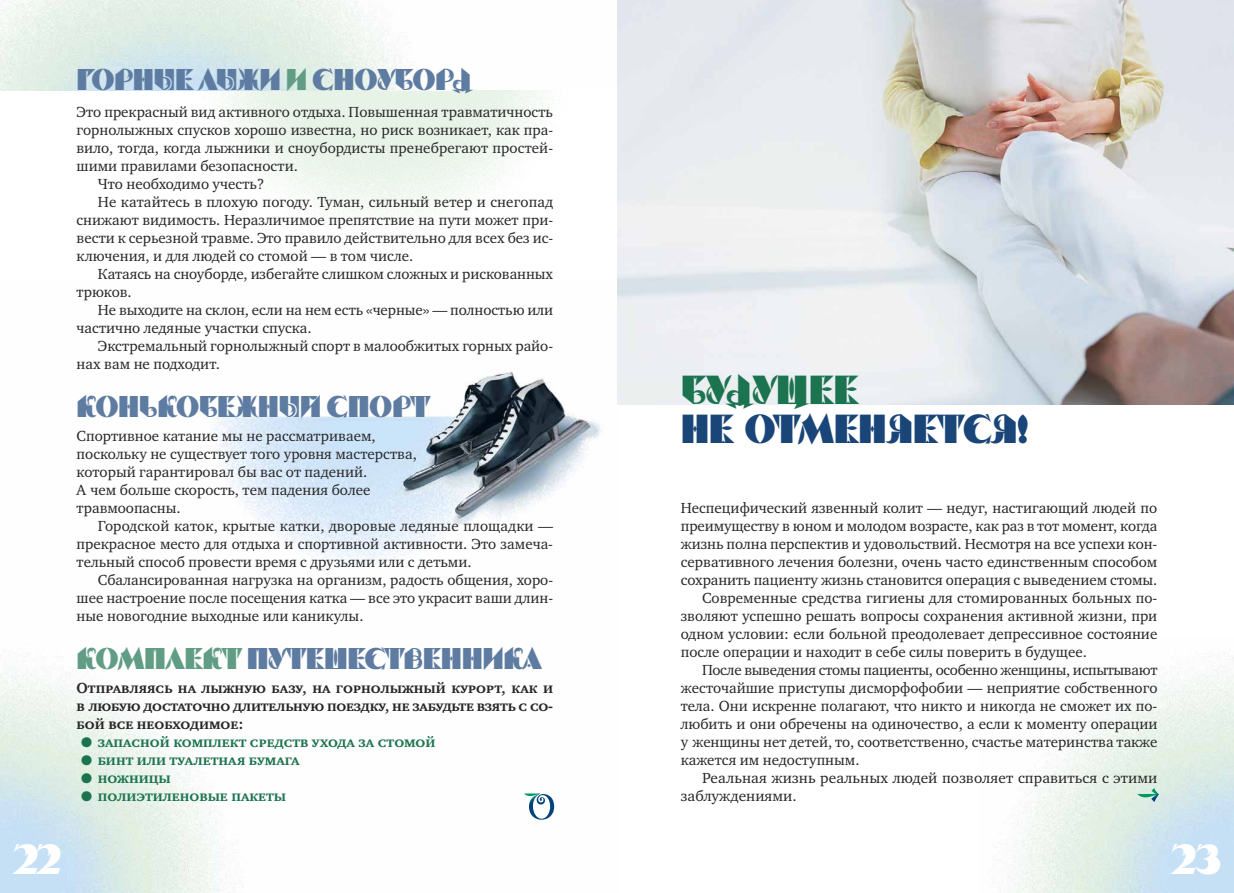
<style>
.page{position:relative;width:1234px;height:893px;background:#fff}
.page>*{position:absolute;margin:0;border:0;box-sizing:border-box;transform-origin:0 0}
.t1{font:42px "Serpand Molot C";color:#fff}
.t2{font:40.5px "Serpand Molot C";letter-spacing:-.015em;color:#194578}
.t3{font:40.5px "Serpand Molot C";letter-spacing:-.015em;color:#1c734f}
.t4{font:30px "Serpand Molot C";letter-spacing:-.015em;color:#5e7ca1}
.t5{font:15px/18px "Charter OSC";color:#272627;text-align:justify}
.t6{font:700 15px/18px "Charter SCC";letter-spacing:-.015em;color:#272627;text-align:justify}
.t7{font:700 15px "Charter SCC";color:#1c734f}
.t8{font:15px "Charter OSC";letter-spacing:-.02em;color:#272627}
.s1{color:#609d84}
.s2{font-family:"Charter OSC";font-weight:400;font-size:34.5px}
</style>
<div class="page">
<img style="left:214px;top:372px;width:388px;height:437px">
<img style="left:191px;top:90px;width:368px;height:140px">
<img style="left:996px;top:657px;width:237px;height:236px">
<img style="left:0;top:638px;width:255px;height:255px">
<img style="left:617px;top:0;width:616px;height:405px">
<svg style="left:1137px;top:788px;width:21px;height:14px"></svg>
<svg style="left:524px;top:793px;width:30px;height:27px"></svg>
<h3 class="t4" style="left:77px;top:62px;width:397px">Горные лыжи <span class="s1">и</span> сноуборд</h3>
<p class="t5" style="left:77px;top:104px;width:478px">Это прекрасный вид активного отдыха. Повышенная травматичность</p>
<p class="t5" style="left:77px;top:122px;width:478px">горнолыжных спусков хорошо известна, но риск возникает, как пра-</p>
<p class="t5" style="left:77px;top:140px;width:478px">вило, тогда, когда лыжники и сноубордисты пренебрегают простей-</p>
<p class="t5" style="left:77px;top:158px;width:223px">шими правилами безопасности.</p>
<p class="t5" style="left:98px;top:176px;width:168px">Что необходимо учесть?</p>
<p class="t5" style="left:98px;top:194px;width:456px">Не катайтесь в плохую погоду. Туман, сильный ветер и снегопад</p>
<p class="t5" style="left:77px;top:212px;width:478px">снижают видимость. Неразличимое препятствие на пути может при-</p>
<p class="t5" style="left:77px;top:230px;width:478px">вести к серьезной травме. Это правило действительно для всех без ис-</p>
<p class="t5" style="left:77px;top:248px;width:338px">ключения, и для людей со стомой — в том числе.</p>
<p class="t5" style="left:98px;top:266px;width:456px">Катаясь на сноуборде, избегайте слишком сложных и рискованных</p>
<p class="t5" style="left:77px;top:284px;width:57px">трюков.</p>
<p class="t5" style="left:98px;top:302px;width:456px">Не выходите на склон, если на нем есть «черные» — полностью или</p>
<p class="t5" style="left:77px;top:320px;width:236px">частично ледяные участки спуска.</p>
<p class="t5" style="left:98px;top:338px;width:456px">Экстремальный горнолыжный спорт в малообжитых горных райо-</p>
<p class="t5" style="left:77px;top:356px;width:145px">нах вам не подходит.</p>
<h3 class="t4" style="left:77px;top:389px;width:355px">Конькобежный спорт</h3>
<p class="t5" style="left:77px;top:428px;width:342px;text-align:left">Спортивное катание мы не рассматриваем, поскольку не существует того уровня мастерства, который гарантировал бы вас от падений.<br>А чем больше скорость, тем падения более травмоопасны.</p>
<p class="t5" style="left:77px;top:518px;width:478px;text-indent:21px">Городской каток, крытые катки, дворовые ледяные площадки — прекрасное место для отдыха и спортивной активности. Это замеча&shy;тельный способ провести время с друзьями или с детьми.</p>
<p class="t5" style="left:77px;top:572px;width:478px;text-indent:21px">Сбалансированная нагрузка на организм, радость общения, хоро&shy;шее настроение после посещения катка — все это украсит ваши длин&shy;ные новогодние выходные или каникулы.</p>
<h3 class="t4" style="left:77px;top:641px;width:467px"><span class="s1">Комплект</span> путешественника</h3>
<p class="t6" style="left:77px;top:679px;width:478px">Отправляясь на лыжную базу, на горнолыжный курорт, как и в любую достаточно длительную поездку, не забудьте взять с со&shy;бой все необходимое:</p>
<p class="t7" style="left:77px;top:733px;width:360px"><span class="s2">•</span>запасной комплект средств ухода за стомой</p>
<p class="t7" style="left:77px;top:751px;width:224px"><span class="s2">•</span>бинт или туалетная бумага</p>
<p class="t7" style="left:77px;top:769px;width:96px"><span class="s2">•</span>ножницы</p>
<p class="t7" style="left:77px;top:787px;width:211px"><span class="s2">•</span>полиэтиленовые пакеты</p>
<h1 class="t1" style="left:13px;top:834px;width:50px">22</h1>
<h2 class="t3" style="left:680px;top:367px;width:179px">Будущее</h2>
<h2 class="t2" style="left:680px;top:406px;width:349px">не отменяется!</h2>
<p class="t5" style="left:680px;top:500px;width:478px">Неспецифический язвенный колит — недуг, настигающий людей по</p>
<p class="t5" style="left:680px;top:518px;width:478px">преимуществу в юном и молодом возрасте, как раз в тот момент, когда</p>
<p class="t5" style="left:680px;top:536px;width:478px">жизнь полна перспектив и удовольствий. Несмотря на все успехи кон-</p>
<p class="t5" style="left:680px;top:554px;width:478px">сервативного лечения болезни, очень часто единственным способом</p>
<p class="t5" style="left:680px;top:572px;width:478px">сохранить пациенту жизнь становится операция с выведением стомы.</p>
<p class="t5" style="left:702px;top:590px;width:456px">Современные средства гигиены для стомированных больных по-</p>
<p class="t5" style="left:680px;top:608px;width:478px">зволяют успешно решать вопросы сохранения активной жизни, при</p>
<p class="t5" style="left:680px;top:626px;width:478px">одном условии: если больной преодолевает депрессивное состояние</p>
<p class="t5" style="left:680px;top:644px;width:407px">после операции и находит в себе силы поверить в будущее.</p>
<p class="t8" style="left:702px;top:664px;width:457px">После выведения стомы пациенты, особенно женщины, испытывают</p>
<p class="t5" style="left:680px;top:680px;width:478px">жесточайшие приступы дисморфофобии — неприятие собственного</p>
<p class="t5" style="left:680px;top:698px;width:478px">тела. Они искренне полагают, что никто и никогда не сможет их по-</p>
<p class="t5" style="left:680px;top:716px;width:478px">любить и они обречены на одиночество, а если к моменту операции</p>
<p class="t5" style="left:680px;top:734px;width:478px">у женщины нет детей, то, соответственно, счастье материнства также</p>
<p class="t5" style="left:680px;top:752px;width:180px">кажется им недоступным.</p>
<p class="t5" style="left:702px;top:770px;width:456px">Реальная жизнь реальных людей позволяет справиться с этими</p>
<p class="t5" style="left:680px;top:788px;width:117px">заблуждениями.</p>
<h1 class="t1" style="left:1170px;top:834px;width:52px">23</h1>
</div>
